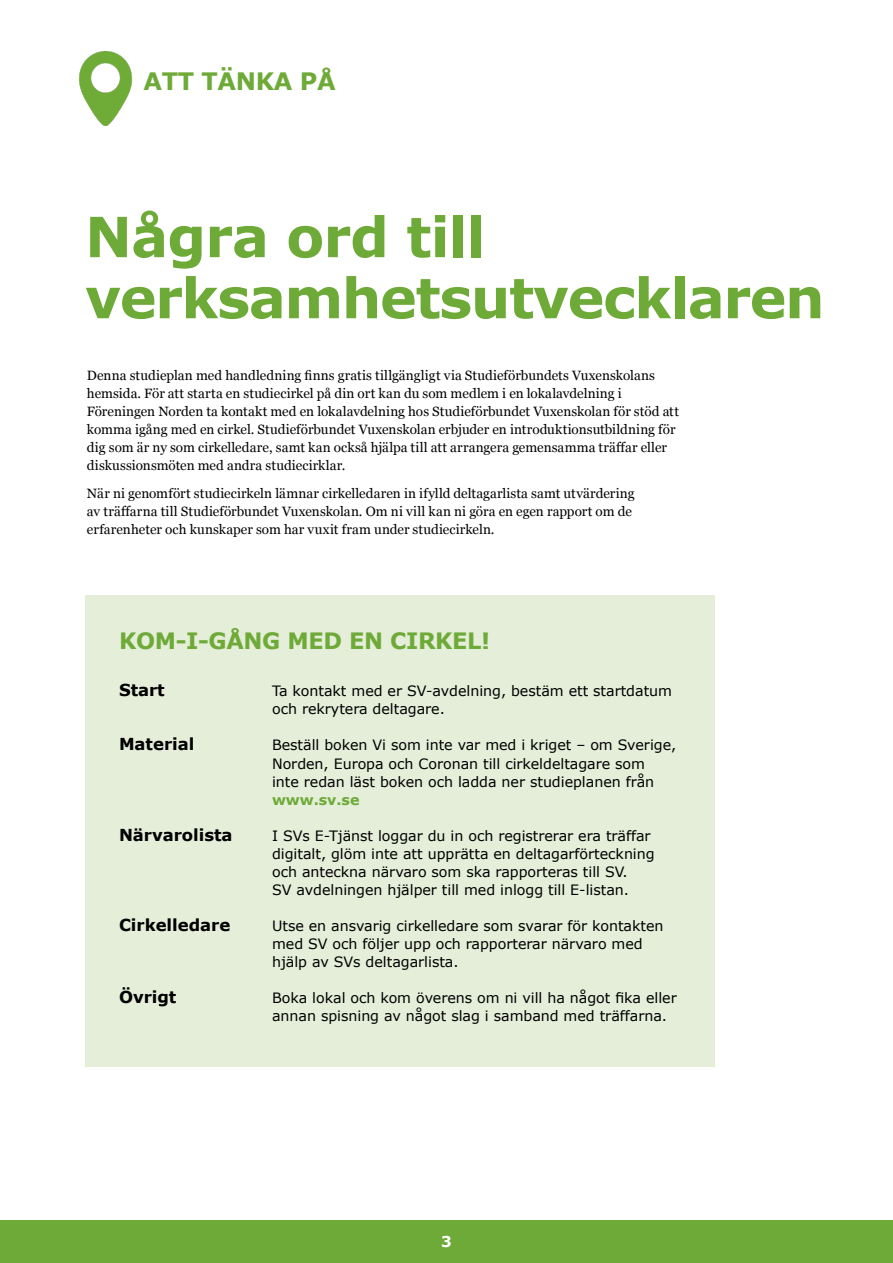
<style>
.page{position:relative;width:893px;height:1263px;background:#fff}
.page>*{position:absolute;margin:0;border:0;box-sizing:border-box;transform-origin:0 0}
.Rub2{font:700 55.5px/61.1px "Verdana";letter-spacing:-.025em;color:#6eaa38}
.Rub2-2{font:700 24px "Verdana";letter-spacing:-.015em;color:#6eaa38}
.Rub2-3{font:700 22.5px "Verdana";letter-spacing:-.015em;color:#6eaa38}
.Rutatext_vit{font:700 16.5px "Verdana";letter-spacing:-.005em;color:#000}
.Sidfot{font:700 15px "Verdana";color:#fff}
.Rutatext_vit-2{font:14.25px/18px "Verdana";letter-spacing:-.005em;color:#000}
.Body_SV_BV{font:13.5px/18px "Georgia";letter-spacing:.005em;color:#000}
.s1{font-weight:700;color:#6eaa38}
</style>
<div class="page">
<div style="left:0;top:1220px;width:893px;height:43px;background:#6eaa38"></div>
<div style="left:85px;top:595px;width:629px;height:472px;background:#e5eed9"></div>
<img style="left:79px;top:52px;width:54px;height:74px">
<p class="Rub2-2" style="left:144px;top:66px;width:194px">ATT TÄNKA PÅ</p>
<p class="Rub2" style="left:85px;top:207px;width:741px">Några ord till verksamhetsutvecklaren</p>
<p class="Body_SV_BV" style="left:87px;top:366px;width:593px">Denna studieplan med handledning finns gratis tillgängligt via Studieförbundets Vuxenskolans hemsida. För att starta en studiecirkel på din ort kan du som medlem i en lokalavdelning i Föreningen Norden ta kontakt med en lokalavdelning hos Studieförbundet Vuxenskolan för stöd att komma igång med en cirkel. Studieförbundet Vuxenskolan erbjuder en introduktionsutbildning för dig som är ny som cirkelledare, samt kan också hjälpa till att arrangera gemensamma träffar eller diskussionsmöten med andra studiecirklar.</p>
<p class="Body_SV_BV" style="left:87px;top:484px;width:549px">När ni genomfört studiecirkeln lämnar cirkelledaren in ifylld deltagarlista samt utvärdering av träffarna till Studieförbundet Vuxenskolan. Om ni vill kan ni göra en egen rapport om de erfarenheter och kunskaper som har vuxit fram under studiecirkeln.</p>
<p class="Rub2-3" style="left:119px;top:626px;width:373px">KOM-I-GÅNG MED EN CIRKEL!</p>
<p class="Rutatext_vit" style="left:119px;top:680px;width:47px">Start</p>
<p class="Rutatext_vit-2" style="left:272px;top:682px;width:401px">Ta kontakt med er SV-avdelning, bestäm ett startdatum och rekrytera deltagare.</p>
<p class="Rutatext_vit" style="left:119px;top:734px;width:77px">Material</p>
<p class="Rutatext_vit-2" style="left:272px;top:736px;width:406px">Beställ boken Vi som inte var med i kriget – om Sverige, Norden, Europa och Coronan till cirkeldeltagare som<br>inte redan läst boken och ladda ner studieplanen från <span class="s1">www.sv.se</span></p>
<p class="Rutatext_vit" style="left:119px;top:824px;width:115px">Närvarolista</p>
<p class="Rutatext_vit-2" style="left:272px;top:826px;width:384px">I SVs E-Tjänst loggar du in och registrerar era träffar digitalt, glöm inte att upprätta en deltagarförteckning och anteckna närvaro som ska rapporteras till SV.<br>SV avdelningen hjälper till med inlogg till E-listan.</p>
<p class="Rutatext_vit" style="left:119px;top:914px;width:113px">Cirkelledare</p>
<p class="Rutatext_vit-2" style="left:272px;top:916px;width:393px">Utse en ansvarig cirkelledare som svarar för kontakten med SV och följer upp och rapporterar närvaro med hjälp av SVs deltagarlista.</p>
<p class="Rutatext_vit" style="left:119px;top:986px;width:59px">Övrigt</p>
<p class="Rutatext_vit-2" style="left:272px;top:988px;width:406px">Boka lokal och kom överens om ni vill ha något fika eller annan spisning av något slag i samband med träffarna.</p>
<p class="Sidfot" style="left:441px;top:1232px;width:12px">3</p>
</div>
